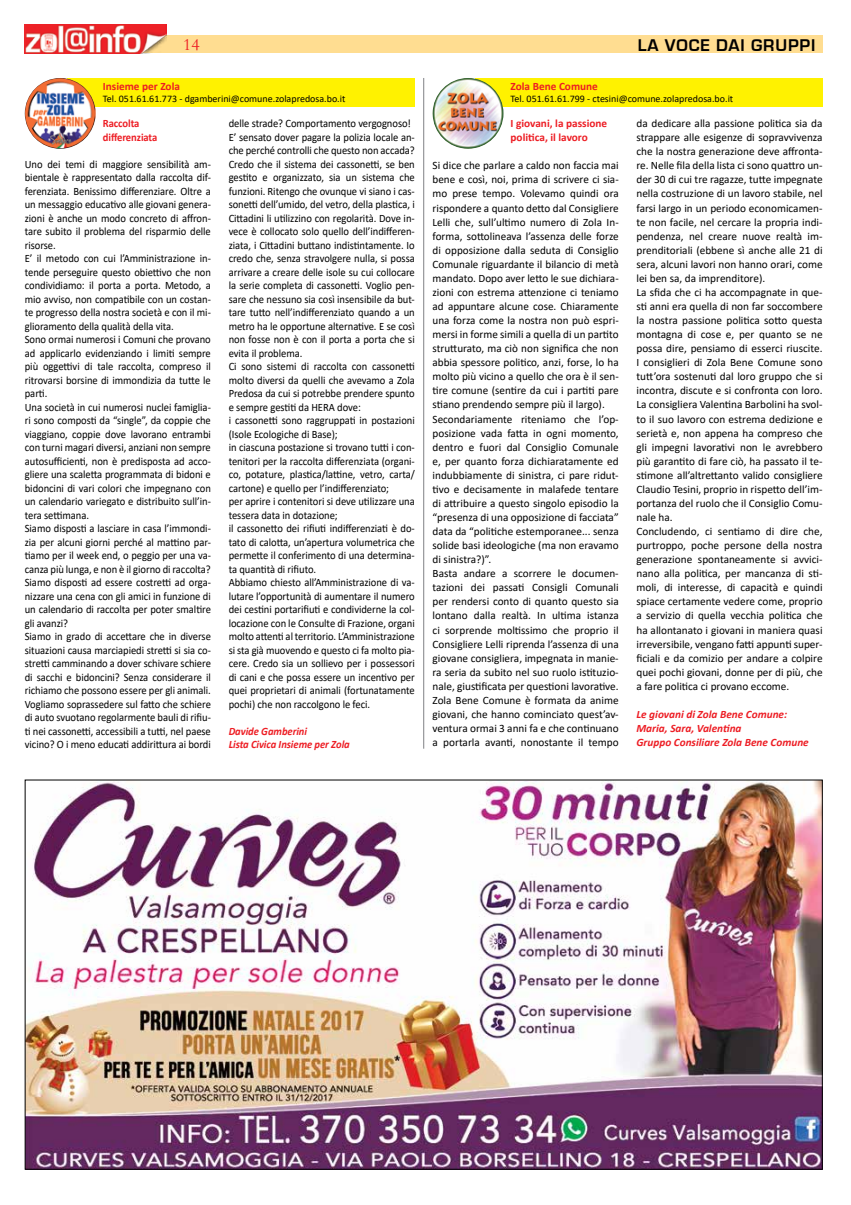
<style>
.page{position:relative;width:851px;height:1205px;background:#fff}
.page>*{position:absolute;margin:0;border:0;box-sizing:border-box;transform-origin:0 0}
.t1{font:700 17.5px "Eurostile";letter-spacing:.05em;color:#000}
.t2{font:17.5px "Garamond";color:#ed1d24}
.t3{font:11.25px/13.5px "Calibri";letter-spacing:-.005em;color:#000;scale:.94 1}
.t4{font:11.25px/14px "Calibri";letter-spacing:-.005em;color:#000}
.t5{font:italic 700 11.25px/14px "Calibri";color:#ed1d24}
.t6{font:700 11.25px/14px "Calibri";color:#ed1d24}
.t7{font:italic 700 11.25px/13.5px "Calibri";color:#ed1d24;scale:.94 1}
.t8{font:700 11.25px/13.5px "Calibri";color:#ed1d24;scale:.94 1}
.t9{font:10px "Calibri";color:#000}
</style>
<div class="page">
<div style="left:25px;top:35px;width:797px;height:18px;background:#ffdd91"></div>
<img style="left:25px;top:25px;width:142px;height:28px">
<img style="left:27px;top:782px;width:793px;height:385px">
<hr style="left:423px;top:78px;width:1px;height:671px;background:#808285">
<div style="left:67px;top:78px;width:348px;height:28px;background:#fff200"></div>
<img style="left:25px;top:78px;width:71px;height:71px;border-radius:35px">
<div style="left:475px;top:78px;width:347px;height:28px;background:#fff200"></div>
<img style="left:432px;top:78px;width:71px;height:71px;border-radius:35px">
<h1 class="t2" style="left:183px;top:33px;width:18px">14</h1>
<h1 class="t1" style="left:637px;top:35px;width:179px">LA VOCE DAI GRUPPI</h1>
<p class="t6" style="left:103px;top:79px;width:79px">Insieme per Zola</p>
<p class="t9" style="left:103px;top:92px;width:244px">Tel. 051.61.61.773 - dgamberini@comune.zolapredosa.bo.it</p>
<p class="t8" style="left:103px;top:117px;width:60px">Raccolta differenziata</p>
<p class="t3" style="left:25px;top:157px;width:199px">Uno dei temi di maggiore sensibilità am&shy;bientale è rappresentato dalla raccolta dif&shy;ferenziata. Benissimo differenziare. Oltre a un messaggio educativo alle giovani genera&shy;zioni è anche un modo concreto di affron&shy;tare subito il problema del risparmio delle risorse.<br>E’ il metodo con cui l’Amministrazione in&shy;tende perseguire questo obiettivo che non condividiamo: il porta a porta. Metodo, a mio avviso, non compatibile con un costan&shy;te progresso della nostra società e con il mi&shy;glioramento della qualità della vita.<br>Sono ormai numerosi i Comuni che provano ad applicarlo evidenziando i limiti sempre più oggettivi di tale raccolta, compreso il ritrovarsi borsine di immondizia da tutte le parti.<br>Una società in cui numerosi nuclei famiglia&shy;ri sono composti da “single”, da coppie che viaggiano, coppie dove lavorano entrambi con turni magari diversi, anziani non sempre autosufficienti, non è predisposta ad acco&shy;gliere una scaletta programmata di bidoni e bidoncini di vari colori che impegnano con un calendario variegato e distribuito sull’in&shy;tera settimana.<br>Siamo disposti a lasciare in casa l’immondi&shy;zia per alcuni giorni perché al mattino par&shy;tiamo per il week end, o peggio per una va&shy;canza più lunga, e non è il giorno di raccolta?<br>Siamo disposti ad essere costretti ad orga&shy;nizzare una cena con gli amici in funzione di un calendario di raccolta per poter smaltire gli avanzi?<br>Siamo in grado di accettare che in diverse situazioni causa marciapiedi stretti si sia co&shy;stretti camminando a dover schivare schiere di sacchi e bidoncini? Senza considerare il richiamo che possono essere per gli animali.<br>Vogliamo soprassedere sul fatto che schiere di auto svuotano regolarmente bauli di rifiu&shy;ti nei cassonetti, accessibili a tutti, nel paese vicino? O i meno educati addirittura ai bordi</p>
<p class="t3" style="left:229px;top:116px;width:199px">delle strade? Comportamento vergognoso!<br>E’ sensato dover pagare la polizia locale an&shy;che perché controlli che questo non accada?<br>Credo che il sistema dei cassonetti, se ben gestito e organizzato, sia un sistema che funzioni. Ritengo che ovunque vi siano i cas&shy;sonetti dell’umido, del vetro, della plastica, i Cittadini li utilizzino con regolarità. Dove in&shy;vece è collocato solo quello dell’indifferen&shy;ziata, i Cittadini buttano indistintamente. Io credo che, senza stravolgere nulla, si possa arrivare a creare delle isole su cui collocare la serie completa di cassonetti. Voglio pen&shy;sare che nessuno sia così insensibile da but&shy;tare tutto nell’indifferenziato quando a un metro ha le opportune alternative. E se così non fosse non è con il porta a porta che si evita il problema.<br>Ci sono sistemi di raccolta con cassonetti molto diversi da quelli che avevamo a Zola Predosa da cui si potrebbe prendere spunto e sempre gestiti da HERA dove:<br>i cassonetti sono raggruppati in postazioni (Isole Ecologiche di Base);<br>in ciascuna postazione si trovano tutti i con&shy;tenitori per la raccolta differenziata (organi&shy;co, potature, plastica/lattine, vetro, carta/ cartone) e quello per l’indifferenziato;<br>per aprire i contenitori si deve utilizzare una tessera data in dotazione;<br>il cassonetto dei rifiuti indifferenziati è do&shy;tato di calotta, un’apertura volumetrica che permette il conferimento di una determina&shy;ta quantità di rifiuto.<br>Abbiamo chiesto all’Amministrazione di va&shy;lutare l’opportunità di aumentare il numero dei cestini portarifiuti e condividerne la col&shy;locazione con le Consulte di Frazione, organi molto attenti al territorio. L’Amministrazione si sta già muovendo e questo ci fa molto pia&shy;cere. Credo sia un sollievo per i possessori di cani e che possa essere un incentivo per quei proprietari di animali (fortunatamente pochi) che non raccolgono le feci.</p>
<p class="t7" style="left:229px;top:724px;width:130px">Davide Gamberini<br>Lista Civica Insieme per Zola</p>
<p class="t6" style="left:510px;top:79px;width:89px">Zola Bene Comune</p>
<p class="t9" style="left:510px;top:92px;width:224px">Tel. 051.61.61.799 - ctesini@comune.zolapredosa.bo.it</p>
<p class="t6" style="left:510px;top:116px;width:98px">I giovani, la passione politica, il lavoro</p>
<p class="t4" style="left:432px;top:158px;width:188px">Si dice che parlare a caldo non faccia mai bene e così, noi, prima di scrivere ci sia&shy;mo prese tempo. Volevamo quindi ora rispondere a quanto detto dal Consigliere Lelli che, sull’ultimo numero di Zola In&shy;forma, sottolineava l’assenza delle forze di opposizione dalla seduta di Consiglio Comunale riguardante il bilancio di metà mandato. Dopo aver letto le sue dichiara&shy;zioni con estrema attenzione ci teniamo ad appuntare alcune cose. Chiaramente una forza come la nostra non può espri&shy;mersi in forme simili a quella di un partito strutturato, ma ciò non significa che non abbia spessore politico, anzi, forse, lo ha molto più vicino a quello che ora è il sen&shy;tire comune (sentire da cui i partiti pare stiano prendendo sempre più il largo).<br>Secondariamente riteniamo che l’op&shy;posizione vada fatta in ogni momento, dentro e fuori dal Consiglio Comunale e, per quanto forza dichiaratamente ed indubbiamente di sinistra, ci pare ridut&shy;tivo e decisamente in malafede tentare di attribuire a questo singolo episodio la “presenza di una opposizione di facciata” data da “politiche estemporanee... senza solide basi ideologiche (ma non eravamo di sinistra?)”.<br>Basta andare a scorrere le documen&shy;tazioni dei passati Consigli Comunali per rendersi conto di quanto questo sia lontano dalla realtà. In ultima istanza ci sorprende moltissimo che proprio il Consigliere Lelli riprenda l’assenza di una giovane consigliera, impegnata in manie&shy;ra seria da subito nel suo ruolo istituzio&shy;nale, giustificata per questioni lavorative.<br>Zola Bene Comune è formata da anime giovani, che hanno cominciato quest’av&shy;ventura ormai 3 anni fa e che continuano a portarla avanti, nonostante il tempo</p>
<p class="t4" style="left:636px;top:116px;width:188px">da dedicare alla passione politica sia da strappare alle esigenze di sopravvivenza che la nostra generazione deve affronta&shy;re. Nelle fila della lista ci sono quattro un&shy;der 30 di cui tre ragazze, tutte impegnate nella costruzione di un lavoro stabile, nel farsi largo in un periodo economicamen&shy;te non facile, nel cercare la propria indi&shy;pendenza, nel creare nuove realtà im&shy;prenditoriali (ebbene sì anche alle 21 di sera, alcuni lavori non hanno orari, come lei ben sa, da imprenditore).<br>La sfida che ci ha accompagnate in que&shy;sti anni era quella di non far soccombere la nostra passione politica sotto questa montagna di cose e, per quanto se ne possa dire, pensiamo di esserci riuscite.<br>I consiglieri di Zola Bene Comune sono tutt’ora sostenuti dal loro gruppo che si incontra, discute e si confronta con loro.<br>La consigliera Valentina Barbolini ha svol&shy;to il suo lavoro con estrema dedizione e serietà e, non appena ha compreso che gli impegni lavorativi non le avrebbero più garantito di fare ciò, ha passato il te&shy;stimone all’altrettanto valido consigliere Claudio Tesini, proprio in rispetto dell’im&shy;portanza del ruolo che il Consiglio Comu&shy;nale ha.<br>Concludendo, ci sentiamo di dire che, purtroppo, poche persone della nostra generazione spontaneamente si avvici&shy;nano alla politica, per mancanza di sti&shy;moli, di interesse, di capacità e quindi spiace certamente vedere come, proprio a servizio di quella vecchia politica che ha allontanato i giovani in maniera quasi irreversibile, vengano fatti appunti super&shy;ficiali e da comizio per andare a colpire quei pochi giovani, donne per di più, che a fare politica ci provano eccome.</p>
<p class="t5" style="left:636px;top:707px;width:174px">Le giovani di Zola Bene Comune:<br>Maria, Sara, Valentina<br>Gruppo Consiliare Zola Bene Comune</p>
</div>
